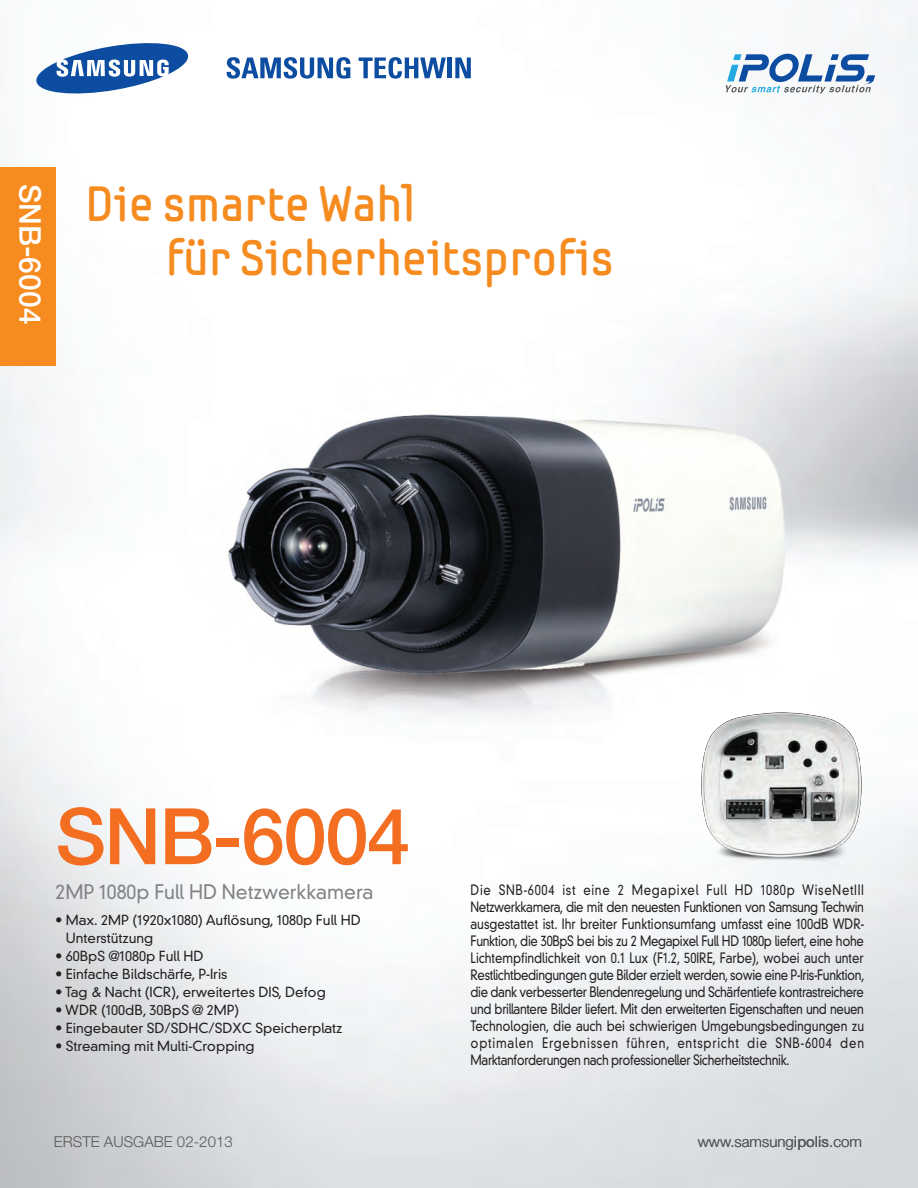
<style>
.page{position:relative;width:918px;height:1188px;background:#fff}
.page>*{position:absolute;margin:0;border:0;box-sizing:border-box;transform-origin:0 0}
.t1{font:78px "Helvetica Neue Medium si";letter-spacing:-.02em;color:#f36e21}
.t2{font:700 49.5px/54.8px "Samsung Imagination";color:#f68b1f}
.t3{font:30px "Helvetica Neue Medium si";color:#fff}
.t4{font:300 19.5px "DIN Neuzeit Grotesk Std";color:#808285}
.t5{font:15px "Helvetica Neue Light si";color:#57585a}
.t6{font:300 13.95px/17px "DIN Neuzeit Grotesk Std";letter-spacing:-.03em;color:#231f20;text-align:justify;scale:.85 1}
.t7{font:300 13.5px/18px "DIN Neuzeit Grotesk Std";color:#231f20}
.s1{font-family:"Helvetica Neue Roman si"}
</style>
<div class="page">
<img style="left:0;top:0;width:918px;height:1188px">
<svg style="left:726px;top:54px;width:149px;height:40px"></svg>
<svg style="left:226px;top:57px;width:125px;height:22px"></svg>
<svg style="left:359px;top:57px;width:87px;height:22px"></svg>
<div style="left:447px;top:57px;width:5px;height:21px;background:#0d4da1"></div>
<svg style="left:455px;top:57px;width:16px;height:21px"></svg>
<svg style="left:35px;top:40px;width:154px;height:57px"></svg>
<img style="left:685px;top:702px;width:195px;height:190px">
<div style="left:0;top:167px;width:55px;height:199px;background:#f68b1f"></div>
<h3 class="t3" style="left:48px;top:184px;width:142px;rotate:90deg">SNB-6004</h3>
<h2 class="t2" style="left:166px;top:176px;width:450px;text-indent:-80px">Die smarte Wahl<br>für Sicherheitsprofis</h2>
<h1 class="t1" style="left:56px;top:790px;width:357px">SNB-6004</h1>
<h3 class="t4" style="left:56px;top:880px;width:319px">2MP 1080p Full HD Netzwerkkamera</h3>
<p class="t7" style="left:66px;top:912px;width:296px;text-indent:-10px">• Max. 2MP (1920x1080) Auflösung, 1080p Full HD<br>Unterstützung</p>
<p class="t7" style="left:56px;top:948px;width:150px">• 60BpS @1080p Full HD</p>
<p class="t7" style="left:56px;top:966px;width:174px">• Einfache Bildschärfe, P-Iris</p>
<p class="t7" style="left:56px;top:984px;width:272px">• Tag &amp; Nacht (ICR), erweitertes DIS, Defog</p>
<p class="t7" style="left:56px;top:1002px;width:185px">• WDR (100dB, 30BpS @ 2MP)</p>
<p class="t7" style="left:56px;top:1020px;width:289px">• Eingebauter SD/SDHC/SDXC Speicherplatz</p>
<p class="t7" style="left:56px;top:1038px;width:201px">• Streaming mit Multi-Cropping</p>
<p class="t6" style="left:471px;top:881px;width:465px">Die SNB-6004 ist eine 2 Megapixel Full HD 1080p WiseNetIII Netzwerkkamera, die mit den neuesten Funktionen von Samsung Techwin ausgestattet ist. Ihr breiter Funktionsumfang umfasst eine 100dB WDR-Funktion, die 30BpS bei bis zu 2 Megapixel Full HD 1080p liefert, eine hohe Lichtempfindlichkeit von 0.1 Lux (F1.2, 50IRE, Farbe), wobei auch unter Restlichtbedingungen gute Bilder erzielt werden, sowie eine P-Iris-Funktion, die dank verbesserter Blendenregelung und Schärfentiefe kontrastreichere und brillantere Bilder liefert. Mit den erweiterten Eigenschaften und neuen Technologien, die auch bei schwierigen Umgebungsbedingungen zu optimalen Ergebnissen führen, entspricht die SNB-6004 den Marktanforderungen nach professioneller Sicherheitstechnik.</p>
<p class="t5" style="left:54px;top:1133px;width:180px">ERSTE AUSGABE 02-2013</p>
<p class="t5" style="left:698px;top:1133px;width:166px">www.samsung<span class="s1">ipolis</span>.com</p>
</div>
